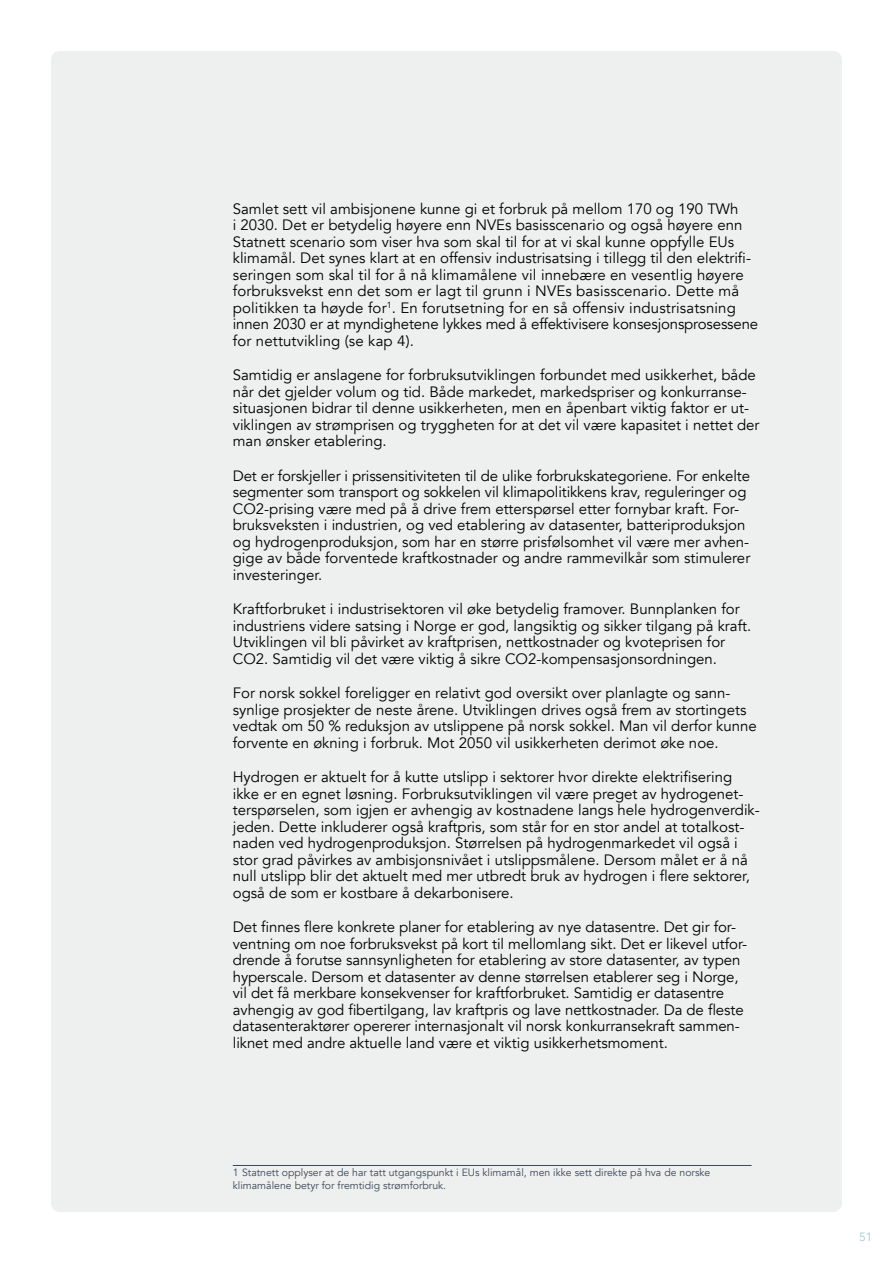
<style>
.page{position:relative;width:893px;height:1263px;background:#fff}
.page>*{position:absolute;margin:0;border:0;box-sizing:border-box;transform-origin:0 0}
.t1{font:15px/16.5px "Avenir";color:#000}
.t2{font:12px "Avenir";color:#a4cbd0}
.t3{font:10.5px/12.6px "Avenir";color:#3b4857}
</style>
<div class="page">
<div style="left:51px;top:51px;width:791px;height:1161px;background:#eeefef;border-radius:9px"></div>
<hr style="left:233px;top:1165px;width:519px;height:1px;background:#3b4857">
<p class="t1" style="left:233px;top:201px;width:527px">Samlet sett vil ambisjonene kunne gi et forbruk på mellom 170 og 190 TWh<br>i 2030. Det er betydelig høyere enn NVEs basisscenario og også høyere enn Statnett scenario som viser hva som skal til for at vi skal kunne oppfylle EUs klimamål. Det synes klart at en offensiv industrisatsing i tillegg til den elektrifi&shy;seringen som skal til for å nå klimamålene vil innebære en vesentlig høyere forbruksvekst enn det som er lagt til grunn i NVEs basisscenario. Dette må politikken ta høyde for<sup>1</sup>. En forutsetning for en så offensiv industrisatsning innen 2030 er at myndighetene lykkes med å effektivisere konsesjonsprosessene for nettutvikling (se kap 4).</p>
<p class="t1" style="left:233px;top:367px;width:528px">Samtidig er anslagene for forbruksutviklingen forbundet med usikkerhet, både når det gjelder volum og tid. Både markedet, markedspriser og konkurranse&shy;situasjonen bidrar til denne usikkerheten, men en åpenbart viktig faktor er ut&shy;viklingen av strømprisen og tryggheten for at det vil være kapasitet i nettet der man ønsker etablering.</p>
<p class="t1" style="left:233px;top:468px;width:519px">Det er forskjeller i prissensitiviteten til de ulike forbrukskategoriene. For enkelte segmenter som transport og sokkelen vil klimapolitikkens krav, reguleringer og CO2-prising være med på å drive frem etterspørsel etter fornybar kraft. For&shy;bruksveksten i industrien, og ved etablering av datasenter, batteriproduksjon og hydrogenproduksjon, som har en større prisfølsomhet vil være mer avhen&shy;gige av både forventede kraftkostnader og andre rammevilkår som stimulerer investeringer.</p>
<p class="t1" style="left:233px;top:601px;width:520px">Kraftforbruket i industrisektoren vil øke betydelig framover. Bunnplanken for industriens videre satsing i Norge er god, langsiktig og sikker tilgang på kraft.<br>Utviklingen vil bli påvirket av kraftprisen, nettkostnader og kvoteprisen for CO2. Samtidig vil det være viktig å sikre CO2-kompensasjonsordningen.</p>
<p class="t1" style="left:233px;top:685px;width:526px">For norsk sokkel foreligger en relativt god oversikt over planlagte og sann&shy;synlige prosjekter de neste årene. Utviklingen drives også frem av stortingets vedtak om 50 % reduksjon av utslippene på norsk sokkel. Man vil derfor kunne forvente en økning i forbruk. Mot 2050 vil usikkerheten derimot øke noe.</p>
<p class="t1" style="left:233px;top:769px;width:529px">Hydrogen er aktuelt for å kutte utslipp i sektorer hvor direkte elektrifisering ikke er en egnet løsning. Forbruksutviklingen vil være preget av hydrogenet&shy;terspørselen, som igjen er avhengig av kostnadene langs hele hydrogenverdik&shy;jeden. Dette inkluderer også kraftpris, som står for en stor andel at totalkost&shy;naden ved hydrogenproduksjon. Størrelsen på hydrogenmarkedet vil også i stor grad påvirkes av ambisjonsnivået i utslippsmålene. Dersom målet er å nå null utslipp blir det aktuelt med mer utbredt bruk av hydrogen i flere sektorer, også de som er kostbare å dekarbonisere.</p>
<p class="t1" style="left:233px;top:919px;width:516px">Det finnes flere konkrete planer for etablering av nye datasentre. Det gir for&shy;ventning om noe forbruksvekst på kort til mellomlang sikt. Det er likevel utfor&shy;drende å forutse sannsynligheten for etablering av store datasenter, av typen hyperscale. Dersom et datasenter av denne størrelsen etablerer seg i Norge, vil det få merkbare konsekvenser for kraftforbruket. Samtidig er datasentre avhengig av god fibertilgang, lav kraftpris og lave nettkostnader. Da de fleste datasenteraktører opererer internasjonalt vil norsk konkurransekraft sammen&shy;liknet med andre aktuelle land være et viktig usikkerhetsmoment.</p>
<p class="t3" style="left:233px;top:1166px;width:479px">1 Statnett opplyser at de har tatt utgangspunkt i EUs klimamål, men ikke sett direkte på hva de norske klimamålene betyr for fremtidig strømforbruk.</p>
<p class="t2" style="left:859px;top:1230px;width:15px">51</p>
</div>
